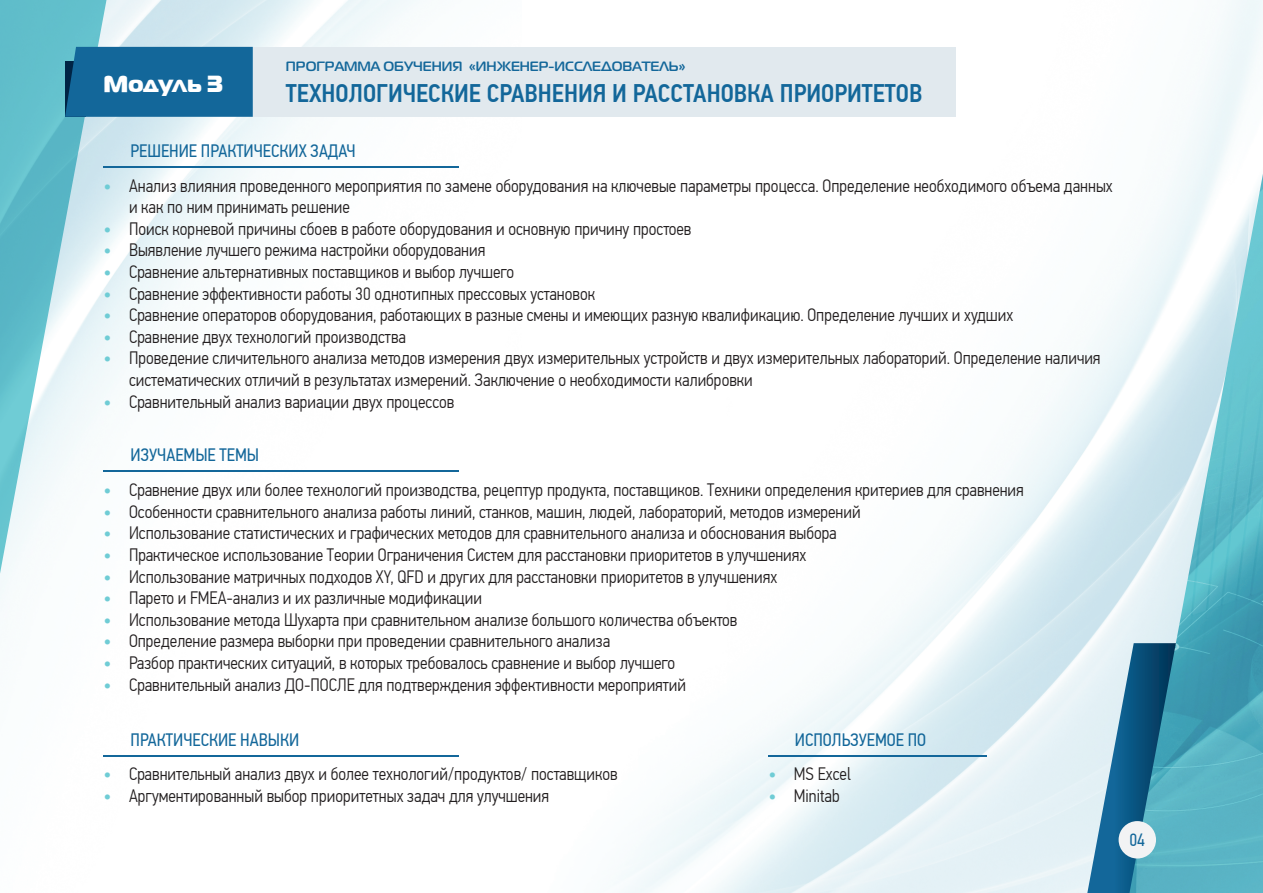
<style>
.page{position:relative;width:1263px;height:893px;background:#fff}
.page>*{position:absolute;margin:0;border:0;box-sizing:border-box;transform-origin:0 0}
.t1{font:500 25.5px "PF Din Text Cond Pro";color:#13679a}
.t2{font:23.25px "ft 40";color:#fff}
.t3{font:300 18px/21.6px "PF Din Text Cond Pro";color:#231f20}
.t4{font:18px "PF Din Text Cond Pro";color:#13679a}
.t5{font:17.85px "PF Din Text Cond Pro";color:#13679a}
.t6{font:700 13.5px "Magistral";color:#13679a}
.s1{font-weight:500;color:#6fccd5}
</style>
<div class="page">
<img style="left:0;top:0;width:459px;height:757px">
<img style="left:620px;top:0;width:643px;height:893px">
<svg style="left:0;top:0;width:106px;height:592px"></svg>
<svg style="left:1087px;top:643px;width:42px;height:250px"></svg>
<img style="left:1129px;top:174px;width:134px;height:719px">
<div style="left:253px;top:47px;width:702px;height:70px;background:#e1e9ee"></div>
<div style="left:65px;top:47px;width:188px;height:70px;background:#13679a"></div>
<hr style="left:103px;top:471px;width:356px;height:1px;background:#13679a">
<div style="left:1118px;top:821px;width:38px;height:37px;background:#f2f3f4;border-radius:50%"></div>
<hr style="left:103px;top:755px;width:356px;height:1px;background:#13679a">
<hr style="left:768px;top:755px;width:219px;height:1px;background:#13679a">
<hr style="left:103px;top:166px;width:356px;height:2px;background:#13679a">
<p class="t2" style="left:103px;top:69px;width:121px">Модуль 3</p>
<p class="t6" style="left:286px;top:57px;width:401px">ПРОГРАММА ОБУЧЕНИЯ «ИНЖЕНЕР-ИССЛЕДОВАТЕЛЬ»</p>
<h1 class="t1" style="left:286px;top:78px;width:638px">ТЕХНОЛОГИЧЕСКИЕ СРАВНЕНИЯ И РАССТАНОВКА ПРИОРИТЕТОВ</h1>
<p class="t4" style="left:131px;top:140px;width:227px">РЕШЕНИЕ ПРАКТИЧЕСКИХ ЗАДАЧ</p>
<p class="t3" style="left:129px;top:175px;width:985px;text-indent:-26px"><span class="s1">•</span> Анализ влияния проведенного мероприятия по замене оборудования на ключевые параметры процесса. Определение необходимого объема данных и как по ним принимать решение</p>
<p class="t3" style="left:103px;top:218px;width:589px"><span class="s1">•</span> Поиск корневой причины сбоев в работе оборудования и основную причину простоев</p>
<p class="t3" style="left:103px;top:239px;width:383px"><span class="s1">•</span> Выявление лучшего режима настройки оборудования</p>
<p class="t3" style="left:103px;top:261px;width:412px"><span class="s1">•</span> Сравнение альтернативных поставщиков и выбор лучшего</p>
<p class="t3" style="left:103px;top:283px;width:493px"><span class="s1">•</span> Сравнение эффективности работы 30 однотипных прессовых установок</p>
<p class="t3" style="left:103px;top:304px;width:911px"><span class="s1">•</span> Сравнение операторов оборудования, работающих в разные смены и имеющих разную квалификацию. Определение лучших и худших</p>
<p class="t3" style="left:103px;top:326px;width:304px"><span class="s1">•</span> Сравнение двух технологий производства</p>
<p class="t3" style="left:129px;top:347px;width:973px;text-indent:-26px"><span class="s1">•</span> Проведение сличительного анализа методов измерения двух измерительных устройств и двух измерительных лабораторий. Определение наличия систематических отличий в результатах измерений. Заключение о необходимости калибровки</p>
<p class="t3" style="left:103px;top:391px;width:352px"><span class="s1">•</span> Сравнительный анализ вариации двух процессов</p>
<p class="t4" style="left:131px;top:444px;width:130px">ИЗУЧАЕМЫЕ ТЕМЫ</p>
<p class="t3" style="left:103px;top:479px;width:922px"><span class="s1">•</span> Сравнение двух или более технологий производства, рецептур продукта, поставщиков. Техники определения критериев для сравнения</p>
<p class="t3" style="left:103px;top:501px;width:759px"><span class="s1">•</span> Особенности сравнительного анализа работы линий, станков, машин, людей, лабораторий, методов измерений</p>
<p class="t3" style="left:103px;top:522px;width:735px"><span class="s1">•</span> Использование статистических и графических методов для сравнительного анализа и обоснования выбора</p>
<p class="t3" style="left:103px;top:544px;width:704px"><span class="s1">•</span> Практическое использование Теории Ограничения Систем для расстановки приоритетов в улучшениях</p>
<p class="t3" style="left:103px;top:566px;width:675px"><span class="s1">•</span> Использование матричных подходов XY, QFD и других для расстановки приоритетов в улучшениях</p>
<p class="t3" style="left:103px;top:587px;width:380px"><span class="s1">•</span> Парето и FMEA-анализ и их различные модификации</p>
<p class="t3" style="left:103px;top:609px;width:635px"><span class="s1">•</span> Использование метода Шухарта при сравнительном анализе большого количества объектов</p>
<p class="t3" style="left:103px;top:630px;width:508px"><span class="s1">•</span> Определение размера выборки при проведении сравнительного анализа</p>
<p class="t3" style="left:103px;top:652px;width:573px"><span class="s1">•</span> Разбор практических ситуаций, в которых требовалось сравнение и выбор лучшего</p>
<p class="t3" style="left:103px;top:674px;width:584px"><span class="s1">•</span> Сравнительный анализ ДО-ПОСЛЕ для подтверждения эффективности мероприятий</p>
<p class="t4" style="left:131px;top:729px;width:170px">ПРАКТИЧЕСКИЕ НАВЫКИ</p>
<p class="t3" style="left:103px;top:763px;width:516px"><span class="s1">•</span> Сравнительный анализ двух и более технологий/продуктов/ поставщиков</p>
<p class="t3" style="left:103px;top:785px;width:447px"><span class="s1">•</span> Аргументированный выбор приоритетных задач для улучшения</p>
<p class="t4" style="left:795px;top:729px;width:133px">ИСПОЛЬЗУЕМОЕ ПО</p>
<p class="t3" style="left:768px;top:763px;width:84px"><span class="s1">•</span> MS Excel</p>
<p class="t3" style="left:768px;top:785px;width:73px"><span class="s1">•</span> Minitab</p>
<p class="t5" style="left:1129px;top:829px;width:17px">04</p>
</div>
